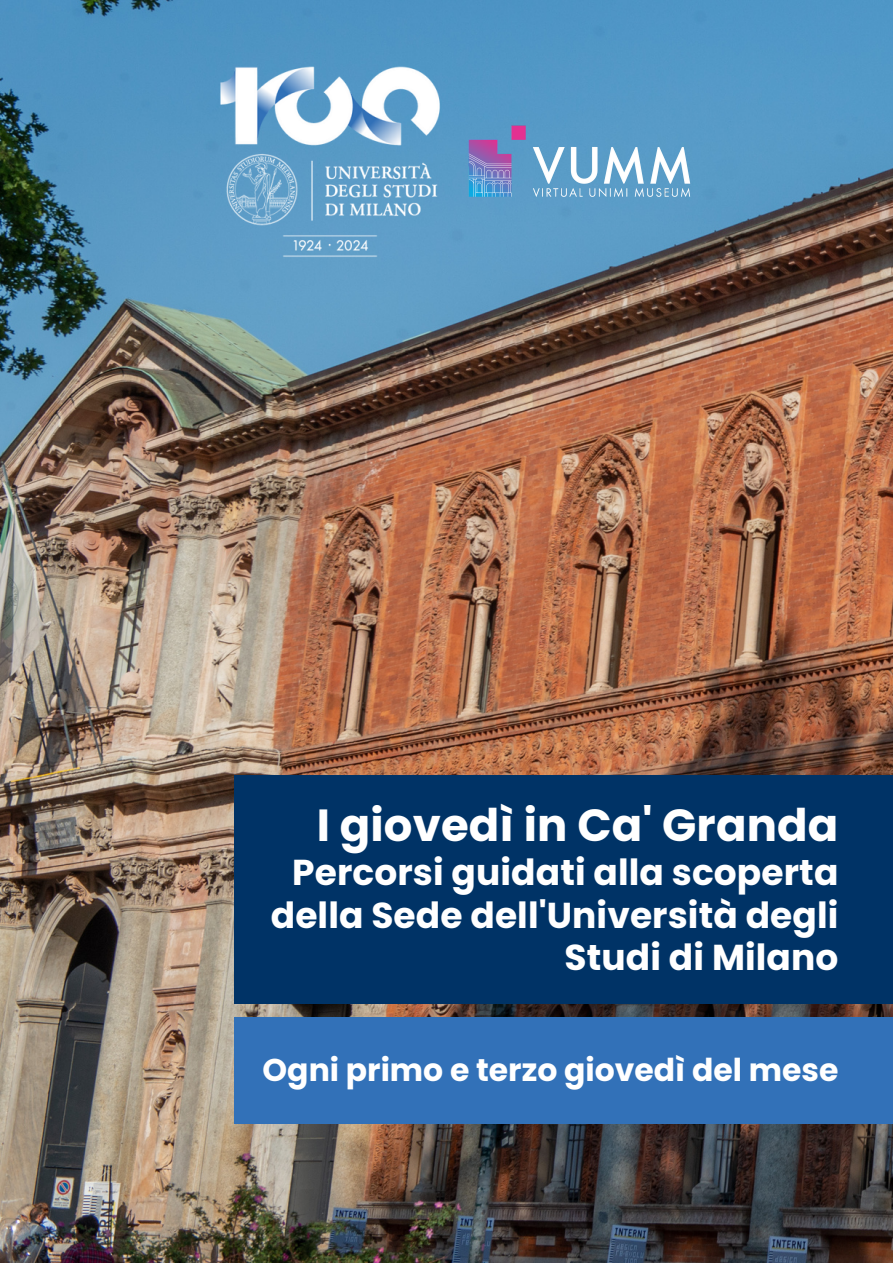
<style>
.page{position:relative;width:893px;height:1264px;background:#fff}
.page>*{position:absolute;margin:0;border:0;box-sizing:border-box;transform-origin:0 0}
.t1{font:700 45px "Poppins";letter-spacing:.005em;color:#fff}
.t2{font:700 36px/42.8px "Poppins";letter-spacing:.005em;color:#fff;text-align:right}
.t3{font:700 31.5px "Poppins";color:#fff}
</style>
<div class="page">
<img style="left:0;top:0;width:892px;height:1262px">
<div style="left:234px;top:1017px;width:658px;height:106px;background:#3271b8"></div>
<div style="left:234px;top:775px;width:658px;height:228px;background:#036"></div>
<img style="left:215px;top:61px;width:231px;height:216px">
<img style="left:446px;top:123px;width:272px;height:93px">
<p class="t1" style="left:317px;top:793px;width:523px">I giovedì in Ca' Granda</p>
<p class="t2" style="left:271px;top:850px;width:569px">Percorsi guidati alla scoperta della Sede dell'Università degli<br>Studi di Milano</p>
<p class="t3" style="left:262px;top:1047px;width:577px">Ogni primo e terzo giovedì del mese</p>
</div>
